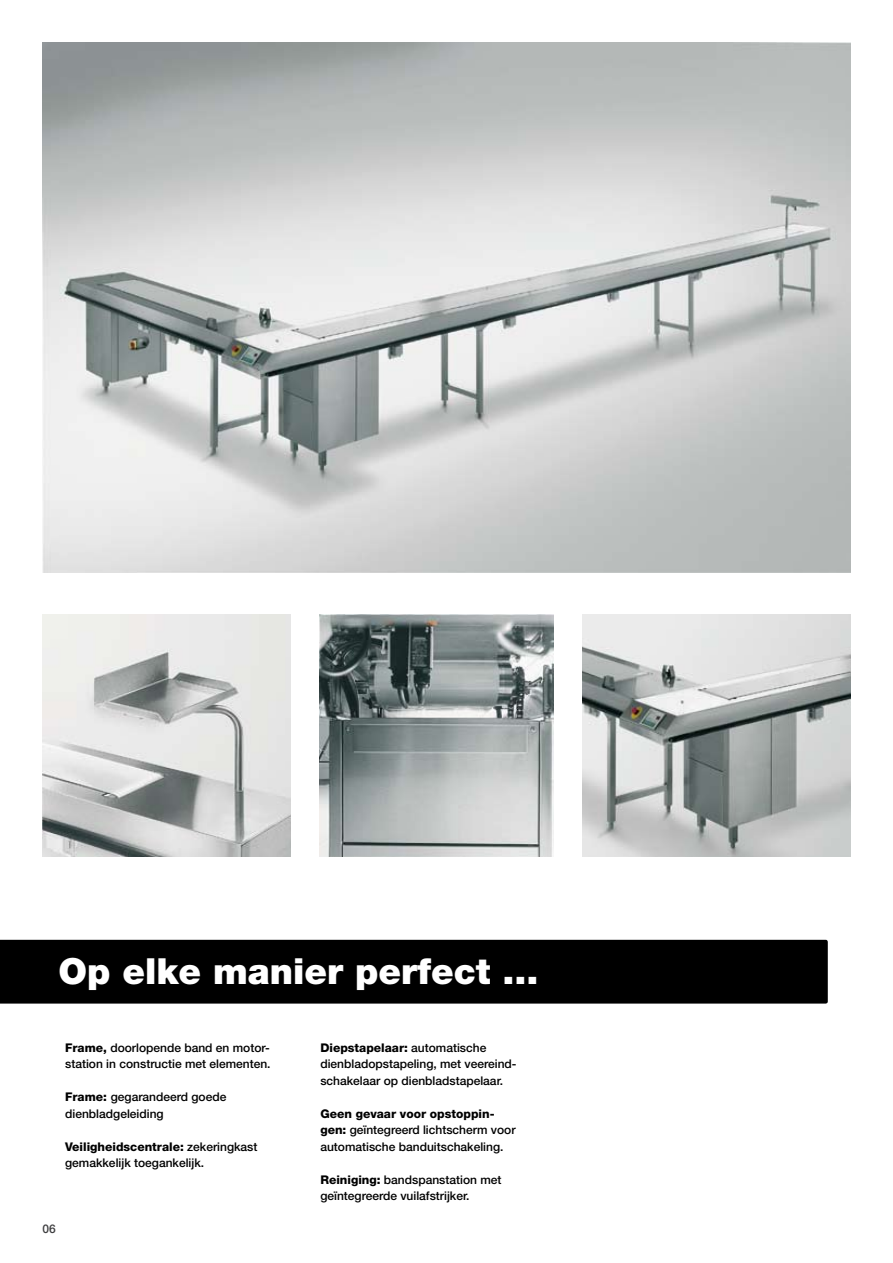
<style>
.page{position:relative;width:893px;height:1263px;background:#fff}
.page>*{position:absolute;margin:0;border:0;box-sizing:border-box;transform-origin:0 0}
.t1{font:900 36px "Helvetica Neue";color:#fff}
.t2{font:500 12px/16.5px "Helvetica Neue";color:#000}
.t3{font:500 12px "Helvetica Neue";color:#3e3e40}
.s1{font-weight:800}
</style>
<div class="page">
<div style="left:0;top:940px;width:828px;height:63px;background:#000"></div>
<img style="left:43px;top:43px;width:807px;height:529px">
<img style="left:320px;top:614px;width:233px;height:243px">
<img style="left:583px;top:614px;width:267px;height:243px">
<img style="left:43px;top:614px;width:248px;height:243px">
<h1 class="t1" style="left:58px;top:950px;width:482px">Op elke manier perfect ...</h1>
<p class="t2" style="left:65px;top:1039px;width:207px"><span class="s1">Frame,</span> doorlopende band en motor&shy;station in constructie met elementen.</p>
<p class="t2" style="left:65px;top:1088px;width:163px"><span class="s1">Frame:</span> gegarandeerd goede dienbladgeleiding</p>
<p class="t2" style="left:65px;top:1138px;width:194px"><span class="s1">Veiligheidscentrale:</span> zekeringkast gemakkelijk toegankelijk.</p>
<p class="t3" style="left:43px;top:1222px;width:15px">06</p>
<p class="t2" style="left:320px;top:1039px;width:198px"><span class="s1">Diepstapelaar:</span> automatische dienbladopstapeling, met veereind&shy;schakelaar op dienbladstapelaar.</p>
<p class="t2" style="left:320px;top:1105px;width:197px"><span class="s1">Geen gevaar voor opstoppin&shy;gen:</span> geïntegreerd lichtscherm voor automatische banduitschakeling.</p>
<p class="t2" style="left:320px;top:1171px;width:183px"><span class="s1">Reiniging:</span> bandspanstation met geïntegreerde vuilafstrijker.</p>
</div>
